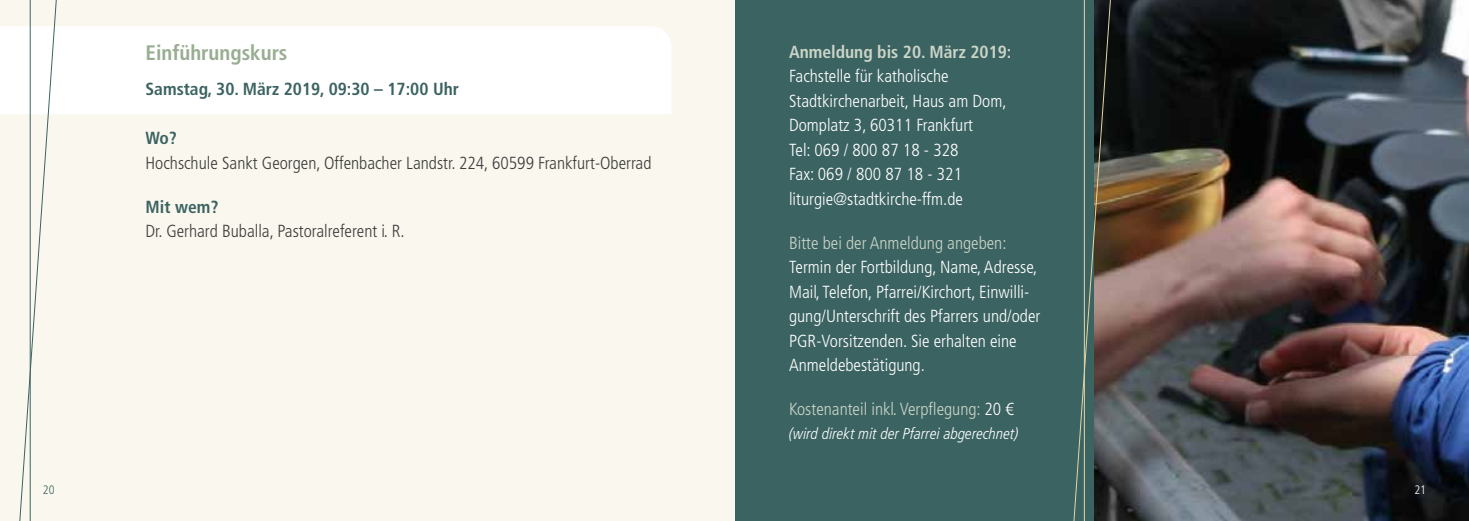
<style>
.page{position:relative;width:1469px;height:521px;background:#fff}
.page>*{position:absolute;margin:0;border:0;box-sizing:border-box;transform-origin:0 0}
.t1{font:700 condensed 21px "Frutiger LT Pro";color:#99ad93}
.t2{font:300 condensed 17.5px/24.5px "Frutiger LT Pro";color:#fff}
.t3{font:300 condensed 17.5px "Frutiger LT Pro";color:#3c3c3b}
.t4{font:300 condensed 17.5px "Frutiger LT Pro";color:#cbd4c7}
.t5{font:700 condensed 17.5px "Frutiger LT Pro";color:#3b6362}
.t6{font:700 condensed 17.5px "Frutiger LT Pro";color:#cbd4c7}
.t7{font:italic 300 condensed 15.75px "Frutiger LT Pro";color:#fff}
.t8{font:300 condensed 12.25px "Frutiger LT Pro";color:#3b6362}
.t9{font:300 condensed 12.25px "Frutiger LT Pro";color:#fff}
.s1{color:#fff}
</style>
<div class="page">
<img style="left:1112px;top:0;width:356px;height:521px">
<div style="left:734px;top:0;width:360px;height:521px;background:#3b6362"></div>
<div style="left:0;top:0;width:734px;height:521px;background:#faf7ee"></div>
<div style="left:0;top:26px;width:671px;height:88px;background:#fff"></div>
<svg style="left:1073px;top:0;width:39px;height:521px"></svg>
<hr style="left:1083px;top:0;width:1px;height:521px;background:#e5d6a5">
<svg style="left:17px;top:0;width:42px;height:521px"></svg>
<hr style="left:30px;top:0;width:1px;height:521px;background:#3b6362">
<p class="t1" style="left:146px;top:41px;width:143px">Einführungskurs</p>
<p class="t5" style="left:146px;top:79px;width:315px">Samstag, 30. März 2019, 09:30 – 17:00 Uhr</p>
<p class="t5" style="left:146px;top:128px;width:33px">Wo?</p>
<p class="t3" style="left:146px;top:153px;width:507px">Hochschule Sankt Georgen, Offenbacher Landstr. 224, 60599 Frankfurt-Oberrad</p>
<p class="t5" style="left:146px;top:196px;width:74px">Mit wem?</p>
<p class="t3" style="left:146px;top:221px;width:260px">Dr. Gerhard Buballa, Pastoralreferent i. R.</p>
<p class="t6" style="left:789px;top:41px;width:224px">Anmeldung bis 20. März 2019:</p>
<p class="t2" style="left:789px;top:64px;width:219px">Fachstelle für katholische<br>Stadtkirchenarbeit, Haus am Dom,<br>Domplatz 3, 60311 Frankfurt<br>Tel: 069 / 800 87 18 - 328<br>Fax: 069 / 800 87 18 - 321 liturgie@stadtkirche-ffm.de</p>
<p class="t4" style="left:789px;top:232px;width:219px">Bitte bei der Anmeldung angeben:</p>
<p class="t2" style="left:789px;top:255px;width:253px">Termin der Fortbildung, Name, Adresse, Mail, Telefon, Pfarrei/Kirchort, Einwilli&shy;gung/Unterschrift des Pfarrers und/oder PGR-Vorsitzenden. Sie erhalten eine Anmeldebestätigung.</p>
<p class="t4" style="left:789px;top:399px;width:226px">Kostenanteil inkl. Verpflegung: <span class="s1">20 €</span></p>
<p class="t7" style="left:789px;top:425px;width:231px">(wird direkt mit der Pfarrei abgerechnet)</p>
<p class="t8" style="left:43px;top:483px;width:13px">20</p>
<p class="t9" style="left:1414px;top:483px;width:13px">21</p>
</div>
